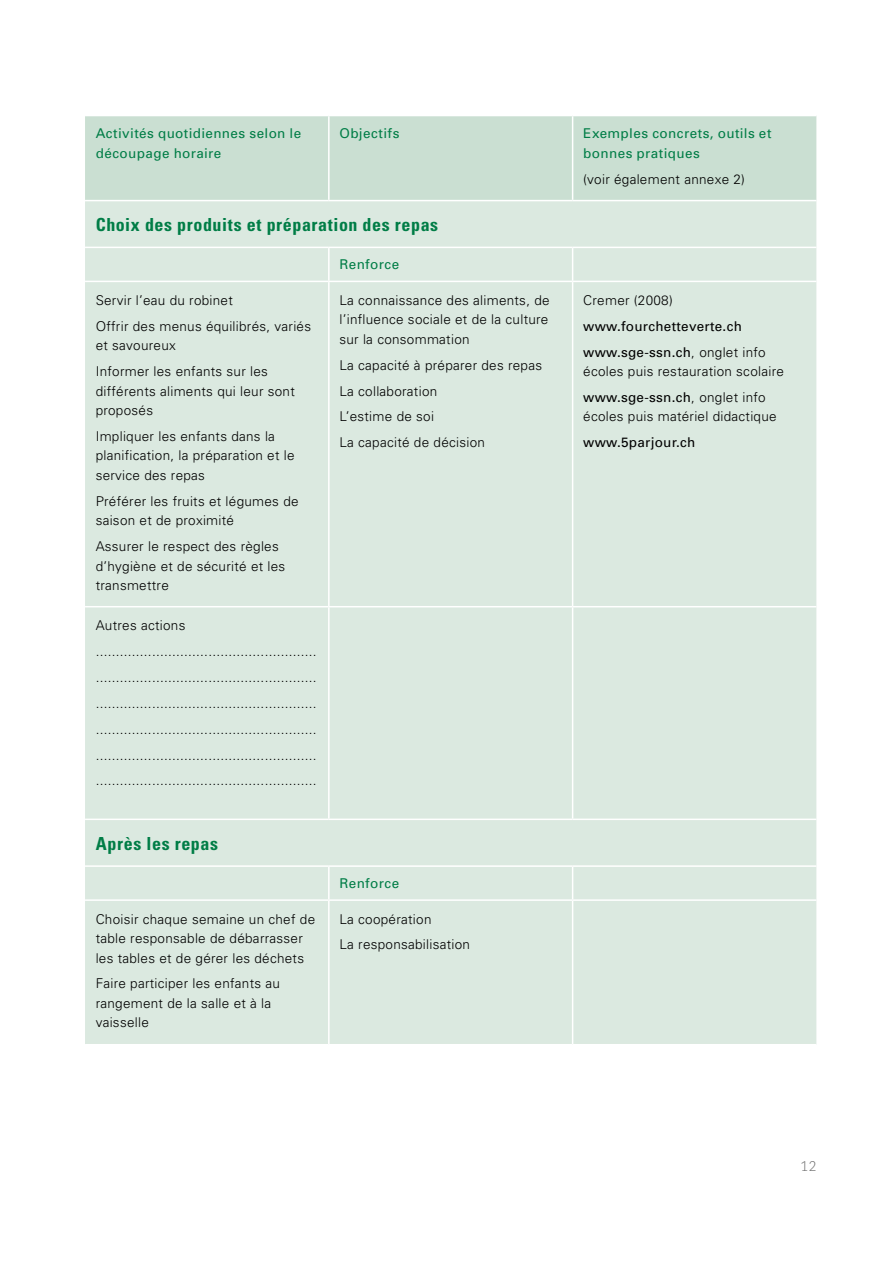
<style>
.page{position:relative;width:893px;height:1263px;background:#fff}
.page>*{position:absolute;margin:0;border:0;box-sizing:border-box;transform-origin:0 0}
.t1{font:700 condensed 18px "Univers";letter-spacing:.03em;color:#007d46}
.t2{font:300 13.95px "Caecilia";color:#6e6e6e}
.t3{font:300 13.5px/26px "Univers";letter-spacing:.02em;color:#000}
.t4{font:13.5px/19.5px "Univers";letter-spacing:.03em;color:#007d46}
.t5{font:13.5px/26px "Univers";letter-spacing:.02em;color:#000}
.s1{font-weight:300}
.s2{font-weight:400}
</style>
<div class="page">
<div style="left:85px;top:116px;width:731px;height:84px;background:#cadfd2"></div>
<div style="left:85px;top:201px;width:731px;height:843px;background:#dbe9e0"></div>
<div style="left:329px;top:248px;width:244px;height:796px;background:#dbe9e0"></div>
<hr style="left:328px;top:116px;width:2px;height:84px;background:#fff">
<hr style="left:572px;top:116px;width:1px;height:84px;background:#fff">
<hr style="left:85px;top:247px;width:244px;height:1px;background:#fff">
<hr style="left:329px;top:247px;width:244px;height:1px;background:#fff">
<hr style="left:328px;top:248px;width:2px;height:33px;background:#fff">
<hr style="left:573px;top:247px;width:243px;height:1px;background:#fff">
<hr style="left:572px;top:248px;width:1px;height:33px;background:#fff">
<hr style="left:85px;top:281px;width:244px;height:1px;background:#fff">
<hr style="left:329px;top:281px;width:244px;height:1px;background:#fff">
<hr style="left:328px;top:282px;width:2px;height:324px;background:#fff">
<hr style="left:573px;top:281px;width:243px;height:1px;background:#fff">
<hr style="left:572px;top:282px;width:1px;height:324px;background:#fff">
<hr style="left:85px;top:606px;width:244px;height:1px;background:#fff">
<hr style="left:329px;top:606px;width:244px;height:1px;background:#fff">
<hr style="left:328px;top:607px;width:2px;height:211px;background:#fff">
<hr style="left:573px;top:606px;width:243px;height:1px;background:#fff">
<hr style="left:572px;top:607px;width:1px;height:211px;background:#fff">
<hr style="left:85px;top:818px;width:244px;height:2px;background:#fff">
<hr style="left:329px;top:818px;width:244px;height:2px;background:#fff">
<hr style="left:573px;top:818px;width:243px;height:2px;background:#fff">
<hr style="left:85px;top:865px;width:244px;height:2px;background:#fff">
<hr style="left:329px;top:865px;width:244px;height:2px;background:#fff">
<hr style="left:328px;top:867px;width:2px;height:32px;background:#fff">
<hr style="left:573px;top:865px;width:243px;height:2px;background:#fff">
<hr style="left:572px;top:867px;width:1px;height:32px;background:#fff">
<hr style="left:85px;top:899px;width:244px;height:2px;background:#fff">
<hr style="left:329px;top:899px;width:244px;height:2px;background:#fff">
<hr style="left:328px;top:901px;width:2px;height:143px;background:#fff">
<hr style="left:573px;top:899px;width:243px;height:2px;background:#fff">
<hr style="left:572px;top:901px;width:1px;height:143px;background:#fff">
<p class="t4" style="left:96px;top:124px;width:207px">Activités quotidiennes selon le découpage horaire</p>
<p class="t4" style="left:339px;top:124px;width:62px">Objectifs</p>
<p class="t4" style="left:583px;top:124px;width:190px">Exemples concrets, outils et bonnes pratiques</p>
<p class="t3" style="left:583px;top:166px;width:163px">(voir également annexe 2)</p>
<h1 class="t1" style="left:96px;top:214px;width:344px">Choix des produits et préparation des repas</h1>
<p class="t4" style="left:339px;top:255px;width:61px">Renforce</p>
<p class="t3" style="left:96px;top:287px;width:217px">Servir l’eau du robinet<br>Offrir des menus équilibrés, variés</p>
<p class="t3" style="left:96px;top:332px;width:174px">et savoureux<br>Informer les enfants sur les</p>
<p class="t3" style="left:96px;top:381px;width:201px;line-height:19.5px">différents aliments qui leur sont proposés</p>
<p class="t3" style="left:96px;top:426px;width:200px;line-height:19.5px">Impliquer les enfants dans la planification, la préparation et le service des repas</p>
<p class="t3" style="left:96px;top:491px;width:204px;line-height:19.5px">Préférer les fruits et légumes de saison et de proximité</p>
<p class="t3" style="left:96px;top:536px;width:191px;line-height:19.5px">Assurer le respect des règles d’hygiène et de sécurité et les transmettre</p>
<p class="t3" style="left:583px;top:287px;width:91px">Cremer (2008)</p>
<p class="t5" style="left:583px;top:313px;width:184px">www.fourchetteverte.ch www.sge-ssn.ch<span class="s1">, onglet info</span></p>
<p class="t3" style="left:583px;top:358px;width:202px">écoles puis restauration scolaire <span class="s2">www.sge-ssn.ch</span>, onglet info</p>
<p class="t3" style="left:583px;top:403px;width:195px">écoles puis matériel didactique</p>
<p class="t5" style="left:583px;top:429px;width:114px">www.5parjour.ch</p>
<p class="t3" style="left:339px;top:290px;width:212px;line-height:19.5px;text-align:justify">La connaissance des aliments, de l’influence sociale et de la culture sur la consommation</p>
<p class="t3" style="left:339px;top:352px;width:204px">La capacité à préparer des repas<br>La collaboration<br>L’estime de soi<br>La capacité de décision</p>
<p class="t3" style="left:96px;top:612px;width:222px">Autres actions ....................................................... ....................................................... ....................................................... ....................................................... ....................................................... .......................................................</p>
<h1 class="t1" style="left:96px;top:832px;width:124px">Après les repas</h1>
<p class="t3" style="left:96px;top:909px;width:221px;line-height:19.5px">Choisir chaque semaine un chef de table responsable de débarrasser les tables et de gérer les déchets</p>
<p class="t3" style="left:96px;top:973px;width:186px;line-height:19.5px">Faire participer les enfants au rangement de la salle et à la vaisselle</p>
<p class="t4" style="left:339px;top:873px;width:61px">Renforce</p>
<p class="t3" style="left:339px;top:905px;width:132px">La coopération<br>La responsabilisation</p>
<p class="t2" style="left:800px;top:1158px;width:18px">12</p>
</div>
